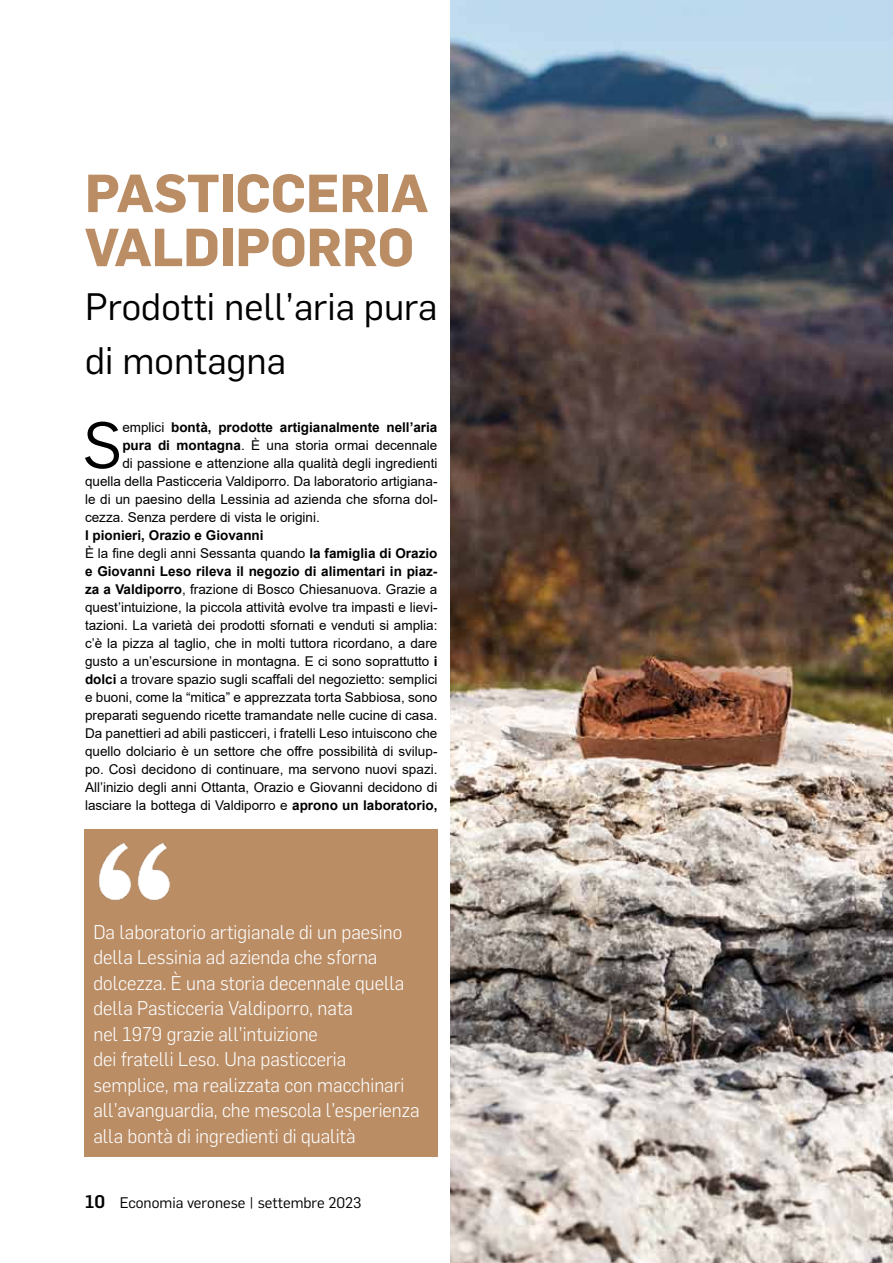
<style>
.page{position:relative;width:893px;height:1263px;background:#fff}
.page>*{position:absolute;margin:0;border:0;box-sizing:border-box;transform-origin:0 0}
.t1{font:64.05px "Flama";color:#000}
.t2{font:700 52.5px/54px "Flama";color:#ba8d65}
.t3{font:37.5px/54px "Flama";color:#000}
.t4{font:300 19.5px/25.5px "Flama";color:#fff;scale:.96 1}
.t5{font:15px "Flama";color:#000}
.t6{font:13.5px/18px "Arial";color:#000}
.t7{font:700 13.5px "Arial";color:#000}
.s1{font-weight:400}
.s2{font-weight:700}
.s3{font-weight:500;font-size:18px}
</style>
<div class="page">
<div style="left:85px;top:829px;width:353px;height:328px;background:#ba8d65"></div>
<img style="left:98px;top:843px;width:72px;height:58px">
<img style="left:451px;top:0;width:442px;height:1263px">
<h2 class="t2" style="left:85px;top:165px;width:345px">PASTICCERIA<br>VALDIPORRO</h2>
<h3 class="t3" style="left:85px;top:279px;width:354px">Prodotti nell’aria pura di montagna</h3>
<h1 class="t1" style="left:83px;top:408px;width:40px">S</h1>
<p class="t7" style="left:122px;top:418px;width:317px"><span class="s1">emplici</span> bontà, prodotte artigianalmente nell’aria</p>
<p class="t6" style="left:122px;top:436px;width:317px"><span class="s2">pura di montagna</span>. È una storia ormai decennale</p>
<p class="t6" style="left:122px;top:454px;width:317px">di passione e attenzione alla qualità degli ingredienti</p>
<p class="t6" style="left:85px;top:472px;width:354px">quella della Pasticceria Valdiporro. Da laboratorio artigiana-</p>
<p class="t6" style="left:85px;top:490px;width:354px">le di un paesino della Lessinia ad azienda che sforna dol-</p>
<p class="t6" style="left:85px;top:508px;width:236px">cezza. Senza perdere di vista le origini.</p>
<p class="t6" style="left:85px;top:526px;width:354px"><span class="s2">I pionieri, Orazio e Giovanni<br></span>È la fine degli anni Sessanta quando <span class="s2">la famiglia di Orazio e Giovanni Leso rileva il negozio di alimentari in piaz&shy;za a Valdiporro</span>, frazione di Bosco Chiesanuova. Grazie a quest’intuizione, la piccola attività evolve tra impasti e lievi&shy;tazioni. La varietà dei prodotti sfornati e venduti si amplia: c’è la pizza al taglio, che in molti tuttora ricordano, a dare gusto a un’escursione in montagna. E ci sono soprattutto <span class="s2">i dolci</span> a trovare spazio sugli scaffali del negozietto: semplici e buoni, come la “mitica” e apprezzata torta Sabbiosa, sono preparati seguendo ricette tramandate nelle cucine di casa.<br>Da panettieri ad abili pasticceri, i fratelli Leso intuiscono che quello dolciario è un settore che offre possibilità di svilup&shy;po. Così decidono di continuare, ma servono nuovi spazi.<br>All’inizio degli anni Ottanta, Orazio e Giovanni decidono di lasciare la bottega di Valdiporro e <span class="s2">aprono un laboratorio,</span></p>
<p class="t4" style="left:93px;top:918px;width:341px">Da laboratorio artigianale di un paesino della Lessinia ad azienda che sforna dolcezza. È una storia decennale quella della Pasticceria Valdiporro, nata<br>nel 1979 grazie all’intuizione<br>dei fratelli Leso. Una pasticceria semplice, ma realizzata con macchinari all’avanguardia, che mescola l’esperienza alla bontà di ingredienti di qualità</p>
<p class="t5" style="left:85px;top:1193px;width:278px"><span class="s3">10</span> Economia veronese | settembre 2023</p>
</div>
